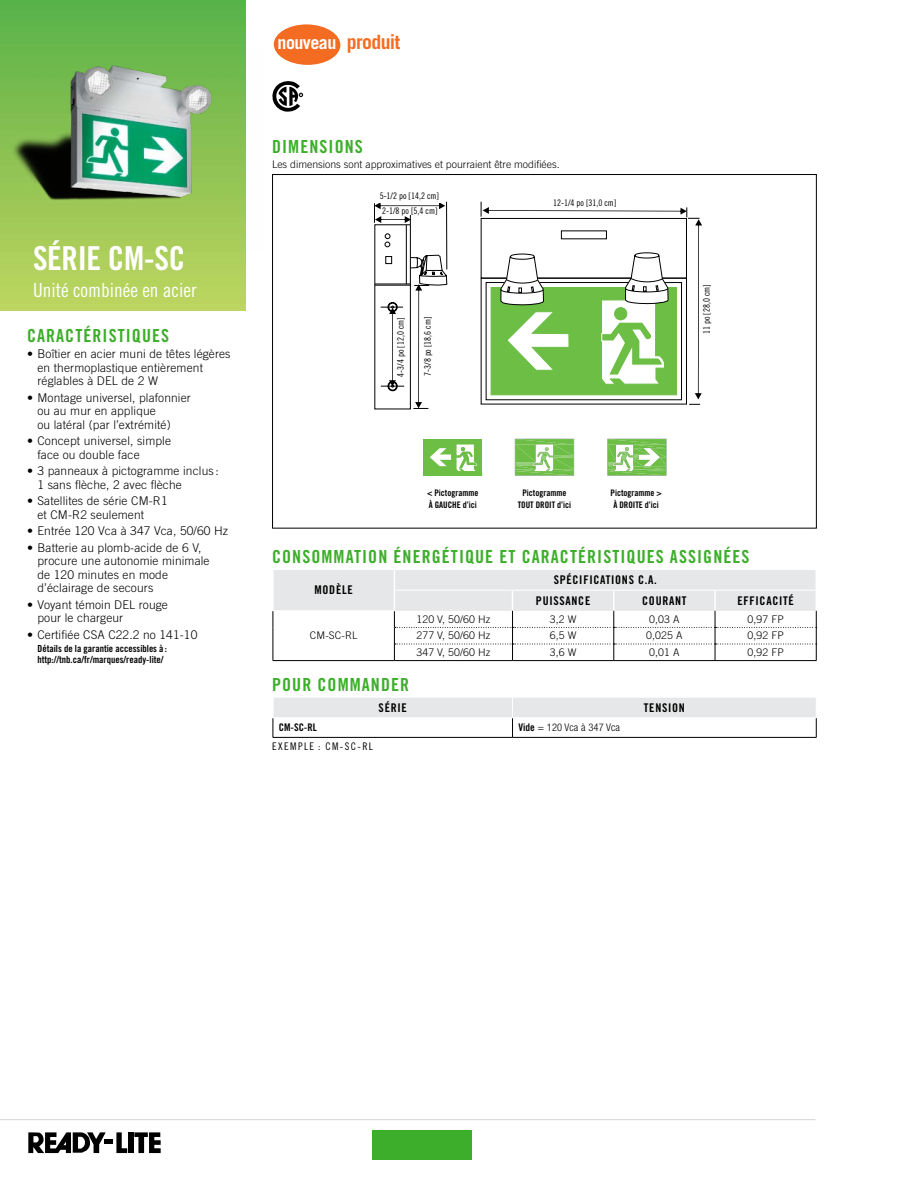
<style>
.page{position:relative;width:918px;height:1188px;background:#fff}
.page>*{position:absolute;margin:0;border:0;box-sizing:border-box;transform-origin:0 0}
.t1{font:33px "Trade Gothic LT Std Bd Cn 20";letter-spacing:-.01em;color:#fff}
.t2{font:19.5px "Trade Gothic LT Std Cn 18";color:#fff}
.t3{font:18px "Trade Gothic LT Std Bd Cn 20";letter-spacing:.06em;color:#3dae2b}
.t4{font:700 18px "Trade Gothic LT Std";letter-spacing:-.03em;color:#fff}
.t5{font:300 12px/13.5px "Trade Gothic LT Std";letter-spacing:.01em;color:#000}
.t6{font:12px/20.7px "Trade Gothic LT Std Bd Cn 20";letter-spacing:.06em;color:#000}
.t7{font:300 10.5px "Trade Gothic LT Std";color:#000}
.t8{font:300 condensed 10.5px "Helvetica Neue LT Std";letter-spacing:.01em;color:#000}
.t9{font:10.5px "Trade Gothic LT Std Cn 18";letter-spacing:.13em;color:#000}
.t10{font:10.5px "Trade Gothic LT Std Bd Cn 20";color:#000}
.t11{font:9.75px/11.2px "Trade Gothic LT Std Bd Cn 20";color:#000}
.t12{font:9px "Trade Gothic LT Std Cn 18";color:#000}
.t13{font:9px/12px "Trade Gothic LT Std Bd Cn 20";color:#000;text-align:center}
.s1{font-family:"Helvetica Neue LT Std";font-weight:700;font-stretch:condensed}
.s2{font-size:19.8px;color:#f36c21}
.s3{font-family:"Trade Gothic LT Std Bd Cn 20";font-weight:400;font-stretch:normal}
.s4{font-family:"Trade Gothic LT Std";font-stretch:normal}
</style>
<div class="page">
<img style="left:0;top:0;width:245px;height:310px">
<hr style="left:0;top:1119px;width:815px;height:1px;background:#d4d4d4">
<div style="left:128px;top:1132px;width:5px;height:21px;background:#000"></div>
<svg style="left:134px;top:1132px;width:27px;height:21px"></svg>
<svg style="left:28px;top:1132px;width:99px;height:21px"></svg>
<div style="left:372px;top:1130px;width:100px;height:30px;background:#3dae2b"></div>
<svg style="left:273px;top:570px;width:544px;height:90px"></svg>
<hr style="left:394px;top:660px;width:119px;height:1px;background:#000">
<hr style="left:513px;top:660px;width:101px;height:1px;background:#000">
<hr style="left:614px;top:660px;width:101px;height:1px;background:#000">
<hr style="left:715px;top:660px;width:101px;height:1px;background:#000">
<hr style="left:273px;top:660px;width:121px;height:1px;background:#000">
<svg style="left:273px;top:698px;width:544px;height:39px"></svg>
<hr style="left:272px;top:718px;width:241px;height:1px;background:#fff">
<hr style="left:513px;top:718px;width:304px;height:1px;background:#fff">
<hr style="left:273px;top:737px;width:240px;height:1px;background:#000">
<hr style="left:513px;top:737px;width:303px;height:1px;background:#000">
<img style="left:0;top:47px;width:246px;height:203px">
<svg style="left:374px;top:201px;width:73px;height:208px"></svg>
<svg style="left:481px;top:201px;width:221px;height:204px"></svg>
<div style="left:550px;top:195px;width:70px;height:14px;background:#fff"></div>
<div style="left:700px;top:281px;width:15px;height:57px;background:#fff"></div>
<div style="left:421px;top:313px;width:13px;height:66px;background:#fff"></div>
<div style="left:376px;top:189px;width:67px;height:13px;background:#fff"></div>
<div style="left:394px;top:317px;width:13px;height:60px;background:#fff"></div>
<div style="left:382px;top:208px;width:21px;height:8px;background:#fff"></div>
<div style="left:382px;top:208px;width:56px;height:6px;background:#fff"></div>
<div style="left:272px;top:23px;width:70px;height:43px;background:#f36c21;border-radius:50%"></div>
<div style="left:271px;top:22px;width:72px;height:46px;border:2px solid #fff;border-radius:50%"></div>
<svg style="left:515px;top:439px;width:59px;height:36px;background:#8cca6e"></svg>
<svg style="left:608px;top:439px;width:58px;height:36px"></svg>
<div style="left:424px;top:439px;width:58px;height:36px;background:#6dbe45"></div>
<svg style="left:430px;top:445px;width:48px;height:26px"></svg>
<svg style="left:272px;top:81px;width:31px;height:31px"></svg>
<h1 class="t1" style="left:33px;top:238px;width:154px">SÉRIE CM-SC</h1>
<h2 class="t2" style="left:33px;top:278px;width:165px">Unité combinée en acier</h2>
<h3 class="t3" style="left:27px;top:325px;width:144px">CARACTÉRISTIQUES</h3>
<p class="t5" style="left:38px;top:347px;width:195px;text-indent:-10px"><span class="s1">•</span> Boîtier en acier muni de têtes légères en thermoplastique entièrement réglables à DEL de 2 W</p>
<p class="t5" style="left:38px;top:390px;width:155px;text-indent:-10px"><span class="s1">•</span> Montage universel, plafonnier ou au mur en applique<br>ou latéral (par l’extrémité)</p>
<p class="t5" style="left:38px;top:434px;width:135px;text-indent:-10px"><span class="s1">•</span> Concept universel, simple face ou double face</p>
<p class="t5" style="left:38px;top:464px;width:183px;text-indent:-10px"><span class="s1">•</span> 3 panneaux à pictogramme inclus :<br>1 sans flèche, 2 avec flèche</p>
<p class="t5" style="left:38px;top:494px;width:132px;text-indent:-10px"><span class="s1">•</span> Satellites de série CM-R1 et CM-R2 seulement</p>
<p class="t5" style="left:27px;top:524px;width:203px"><span class="s1">•</span> Entrée 120 Vca à 347 Vca, 50/60 Hz</p>
<p class="t5" style="left:38px;top:540px;width:174px;text-indent:-10px"><span class="s1">•</span> Batterie au plomb-acide de 6 V, procure une autonomie minimale de 120 minutes en mode d’éclairage de secours</p>
<p class="t5" style="left:38px;top:597px;width:132px;text-indent:-10px"><span class="s1">•</span> Voyant témoin DEL rouge pour le chargeur</p>
<p class="t5" style="left:27px;top:627px;width:172px"><span class="s1">•</span> Certifiée CSA C22.2 no 141-10</p>
<p class="t11" style="left:38px;top:643px;width:131px">Détails de la garantie accessibles à : http://tnb.ca/fr/marques/ready-lite/</p>
<h3 class="t4" style="left:278px;top:32px;width:124px">nouveau <span class="s2">produit</span></h3>
<h3 class="t3" style="left:272px;top:136px;width:92px">DIMENSIONS</h3>
<p class="t7" style="left:272px;top:158px;width:289px">Les dimensions sont approximatives et pourraient être modifiées.</p>
<p class="t12" style="left:553px;top:198px;width:65px">12-1/4 po [31,0 cm]</p>
<p class="t12" style="left:380px;top:190px;width:61px">5-1/2 po [14,2 cm]</p>
<p class="t12" style="left:382px;top:206px;width:57px">2-1/8 po [5,4 cm]</p>
<p class="t12" style="left:395px;top:377px;width:61px;rotate:-90deg">4-3/4 po [12,0 cm]</p>
<p class="t12" style="left:422px;top:376px;width:61px;rotate:-90deg">7-3/8 po [18,6 cm]</p>
<p class="t12" style="left:701px;top:334px;width:51px;rotate:-90deg">11 po [28,0 cm]</p>
<p class="t13" style="left:427px;top:486px;width:53px;text-align:left">&lt; Pictogramme<br>À GAUCHE d’ici</p>
<p class="t13" style="left:518px;top:486px;width:55px">Pictogramme<br>TOUT DROIT d’ici</p>
<p class="t13" style="left:611px;top:486px;width:53px">Pictogramme &gt;<br>À DROITE d’ici</p>
<h3 class="t3" style="left:272px;top:546px;width:479px">CONSOMMATION ÉNERGÉTIQUE ET CARACTÉRISTIQUES ASSIGNÉES</h3>
<p class="t6" style="left:315px;top:580px;width:40px">MODÈLE</p>
<p class="t6" style="left:536px;top:569px;width:122px;text-indent:18px">SPÉCIFICATIONS C.A.<br>PUISSANCE</p>
<p class="t6" style="left:642px;top:590px;width:46px">COURANT</p>
<p class="t6" style="left:737px;top:590px;width:58px">EFFICACITÉ</p>
<p class="t7" style="left:310px;top:630px;width:49px">CM-SC-RL</p>
<p class="t7" style="left:416px;top:613px;width:76px">120 V, 50/60 Hz</p>
<p class="t7" style="left:550px;top:613px;width:28px">3,2 W</p>
<p class="t7" style="left:649px;top:613px;width:32px">0,03 A</p>
<p class="t7" style="left:748px;top:613px;width:38px">0,97 FP</p>
<p class="t7" style="left:416px;top:630px;width:76px">277 V, 50/60 Hz</p>
<p class="t7" style="left:550px;top:630px;width:28px">6,5 W</p>
<p class="t7" style="left:646px;top:630px;width:38px">0,025 A</p>
<p class="t7" style="left:748px;top:630px;width:38px">0,92 FP</p>
<p class="t7" style="left:416px;top:646px;width:76px">347 V, 50/60 Hz</p>
<p class="t7" style="left:550px;top:646px;width:28px">3,6 W</p>
<p class="t7" style="left:649px;top:646px;width:32px">0,01 A</p>
<p class="t7" style="left:748px;top:646px;width:38px">0,92 FP</p>
<h3 class="t3" style="left:272px;top:673px;width:139px">POUR COMMANDER</h3>
<p class="t6" style="left:379px;top:697px;width:30px">SÉRIE</p>
<p class="t6" style="left:644px;top:697px;width:42px">TENSION</p>
<p class="t10" style="left:279px;top:721px;width:39px">CM-SC-RL</p>
<p class="t8" style="left:519px;top:722px;width:103px"><span class="s3">Vide</span> <span class="s4">=</span> 120 Vca à 347 Vca</p>
<p class="t9" style="left:272px;top:740px;width:102px">EXEMPLE : CM-SC-RL</p>
</div>
